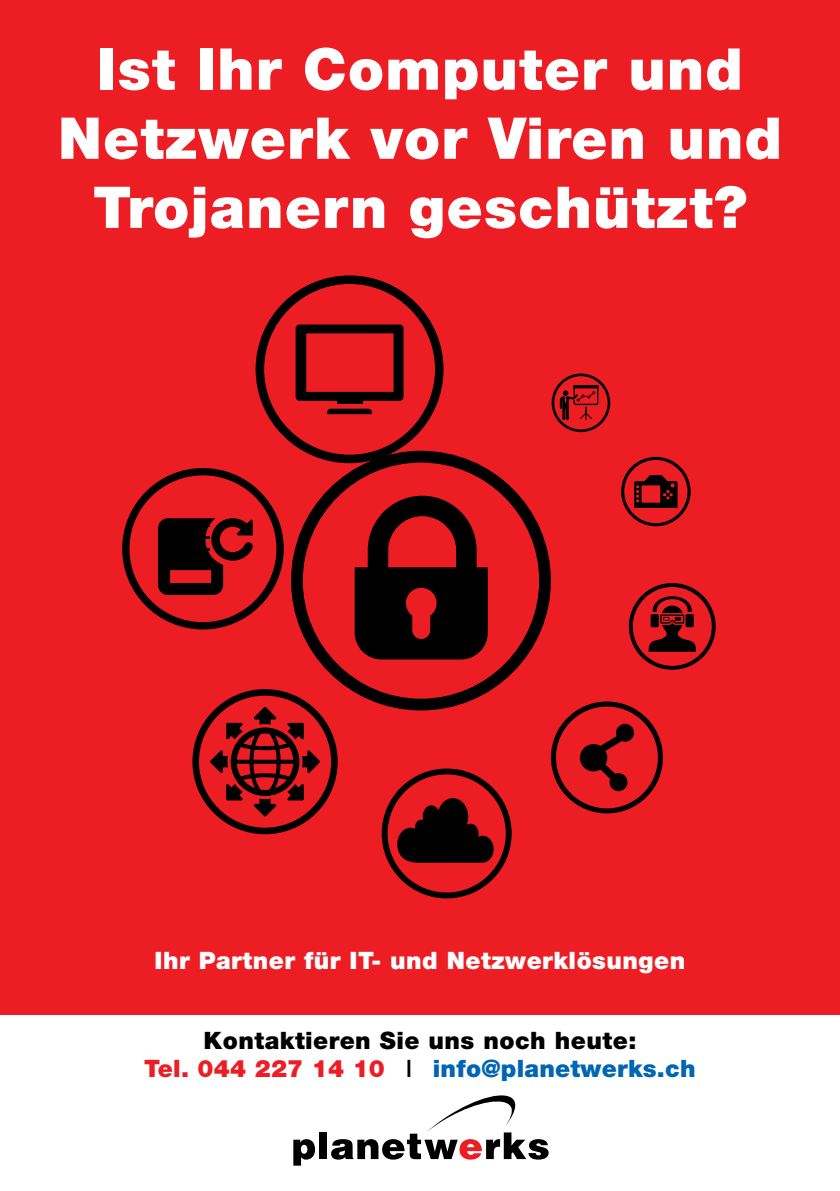
<style>
.page{position:relative;width:840px;height:1191px;background:#fff}
.page>*{position:absolute;margin:0;border:0;box-sizing:border-box;transform-origin:0 0}
.t1{font:900 57.6px/69.2px "Helvetica Neue";letter-spacing:.02em;color:#fff;text-align:center}
.t2{font:900 24px/28px "Helvetica Neue";letter-spacing:.01em;color:#000;text-align:center}
.t3{font:900 24px "Helvetica Neue";letter-spacing:.02em;color:#fff}
.s1{color:#ed1d24}
.s2{font-weight:500}
.s3{color:#0066b3}
</style>
<div class="page">
<div style="left:0;top:0;width:839px;height:1014px;background:#ed1d24"></div>
<svg style="left:293px;top:1139px;width:22px;height:26px"></svg>
<div style="left:319px;top:1132px;width:8px;height:27px;background:#000"></div>
<svg style="left:331px;top:1095px;width:217px;height:64px"></svg>
<svg style="left:317px;top:468px;width:233px;height:242px"></svg>
<svg style="left:192px;top:689px;width:145px;height:145px"></svg>
<svg style="left:381px;top:768px;width:130px;height:130px"></svg>
<svg style="left:550px;top:701px;width:112px;height:112px"></svg>
<svg style="left:628px;top:583px;width:87px;height:87px"></svg>
<svg style="left:621px;top:457px;width:69px;height:69px"></svg>
<svg style="left:551px;top:373px;width:59px;height:59px"></svg>
<svg style="left:122px;top:275px;width:365px;height:384px"></svg>
<hr style="left:171px;top:561px;width:39px;height:2px;background:#000">
<hr style="left:171px;top:549px;width:39px;height:2px;background:#000">
<hr style="left:171px;top:536px;width:39px;height:2px;background:#000">
<hr style="left:171px;top:524px;width:39px;height:2px;background:#000">
<h1 class="t1" style="left:58px;top:34px;width:725px">Ist Ihr Computer und<br>Netzwerk vor Viren und<br>Trojanern geschützt?</h1>
<p class="t3" style="left:154px;top:946px;width:532px">Ihr Partner für IT- und Netzwerklösungen</p>
<p class="t2" style="left:144px;top:1026px;width:552px">Kontaktieren Sie uns noch heute:<br><span class="s1">Tel. 044 227 14 10</span> <span class="s2">l</span> <span class="s3">info@planetwerks.ch</span></p>
</div>
